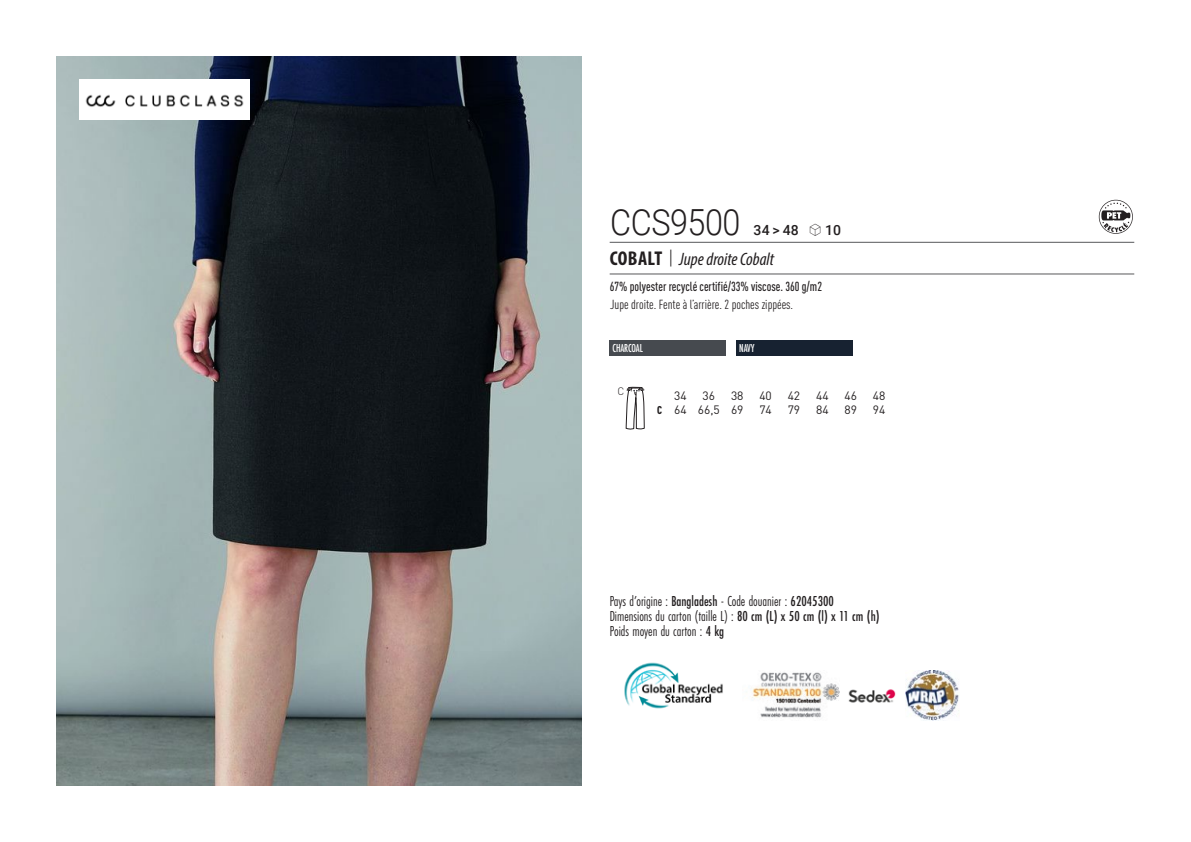
<style>
.page{position:relative;width:1191px;height:842px;background:#fff}
.page>*{position:absolute;margin:0;border:0;box-sizing:border-box;transform-origin:0 0}
.t1{font:300 36px "Roboto";letter-spacing:-.015em;color:#231f20;scale:.9 1}
.t2{font:italic 18px "Myriad Variable Concept";color:#231f20}
.t3{font:15px "Futura PT Cond";color:#231f20;scale:.95 1}
.t4{font:500 14px "Roboto";color:#231f20}
.grammage_2020{font:500 condensed 13px "DIN Pro";color:#231f20;scale:.95 1}
.t5{font:condensed 13px "DIN Pro";color:#231f20}
._88_tailles_tab_maig{font:12px "DIN Pro";color:#231f20}
.Coloris_nuancier_bla{font:500 12px "Futura PT Cond";letter-spacing:-.01em;color:#fff;scale:.9 1}
.t6{font:300 10.8px "DIN";color:#231f20}
.s1{font-family:"Linotype Shapeshifter";font-weight:400;font-size:16px}
.s2{font-family:"Myriad Pro";font-weight:700;font-style:normal;font-stretch:condensed;font-size:20px}
.s3{font-family:"Roboto Condensed";font-weight:300;font-style:normal;font-size:20px}
.s4{font-weight:900;font-stretch:condensed;font-size:11.2px}
.s5{font-weight:500}
</style>
<div class="page">
<img style="left:57px;top:57px;width:524px;height:728px">
<img style="left:79px;top:79px;width:170px;height:40px">
<div style="left:609px;top:340px;width:117px;height:16px;background:#464a4f"></div>
<div style="left:736px;top:340px;width:116px;height:16px;background:#172231"></div>
<svg style="left:1098px;top:200px;width:34px;height:34px"></svg>
<svg style="left:626px;top:387px;width:18px;height:43px"></svg>
<img style="left:624px;top:662px;width:99px;height:47px">
<img style="left:752px;top:672px;width:87px;height:46px">
<img style="left:848px;top:689px;width:48px;height:14px">
<img style="left:905px;top:671px;width:54px;height:49px">
<hr style="left:609px;top:242px;width:525px;height:1px;background:#57585a">
<hr style="left:609px;top:274px;width:525px;height:1px;background:#57585a">
<p class="t1" style="left:610px;top:197px;width:146px">CCS9500</p>
<p class="t4" style="left:753px;top:220px;width:89px">34 &gt; 48 <span class="s1">S</span> 10</p>
<p class="t2" style="left:610px;top:249px;width:166px"><span class="s2">COBALT</span> <span class="s3">|</span> Jupe droite Cobalt</p>
<p class="grammage_2020" style="left:609px;top:277px;width:225px">67% polyester recyclé certifié/33% viscose. 360 g/m2</p>
<p class="t5" style="left:610px;top:295px;width:184px">Jupe droite. Fente à l’arrière. 2 poches zippées.</p>
<p class="Coloris_nuancier_bla" style="left:612px;top:341px;width:35px">CHARCOAL</p>
<p class="Coloris_nuancier_bla" style="left:739px;top:341px;width:18px">NAVY</p>
<p class="t6" style="left:617px;top:384px;width:8px">C</p>
<p class="_88_tailles_tab_maig" style="left:674px;top:386px;width:14px">34</p>
<p class="_88_tailles_tab_maig" style="left:702px;top:386px;width:14px">36</p>
<p class="_88_tailles_tab_maig" style="left:731px;top:386px;width:14px">38</p>
<p class="_88_tailles_tab_maig" style="left:759px;top:386px;width:14px">40</p>
<p class="_88_tailles_tab_maig" style="left:787px;top:386px;width:14px">42</p>
<p class="_88_tailles_tab_maig" style="left:816px;top:386px;width:14px">44</p>
<p class="_88_tailles_tab_maig" style="left:844px;top:386px;width:14px">46</p>
<p class="_88_tailles_tab_maig" style="left:872px;top:386px;width:14px">48</p>
<p class="_88_tailles_tab_maig" style="left:657px;top:400px;width:88px"><span class="s4">C</span> 64 66,5 69</p>
<p class="_88_tailles_tab_maig" style="left:759px;top:400px;width:14px">74</p>
<p class="_88_tailles_tab_maig" style="left:787px;top:400px;width:14px">79</p>
<p class="_88_tailles_tab_maig" style="left:816px;top:400px;width:14px">84</p>
<p class="_88_tailles_tab_maig" style="left:844px;top:400px;width:14px">89</p>
<p class="_88_tailles_tab_maig" style="left:872px;top:400px;width:14px">94</p>
<p class="t3" style="left:609px;top:592px;width:237px">Pays d’origine : <span class="s5">Bangladesh</span> - Code douanier : <span class="s5">62045300</span></p>
<p class="t3" style="left:609px;top:607px;width:285px">Dimensions du carton (taille L) : <span class="s5">80 cm (L) x 50 cm (l) x 11 cm (h)</span></p>
<p class="t3" style="left:609px;top:622px;width:122px">Poids moyen du carton : <span class="s5">4 kg</span></p>
</div>
